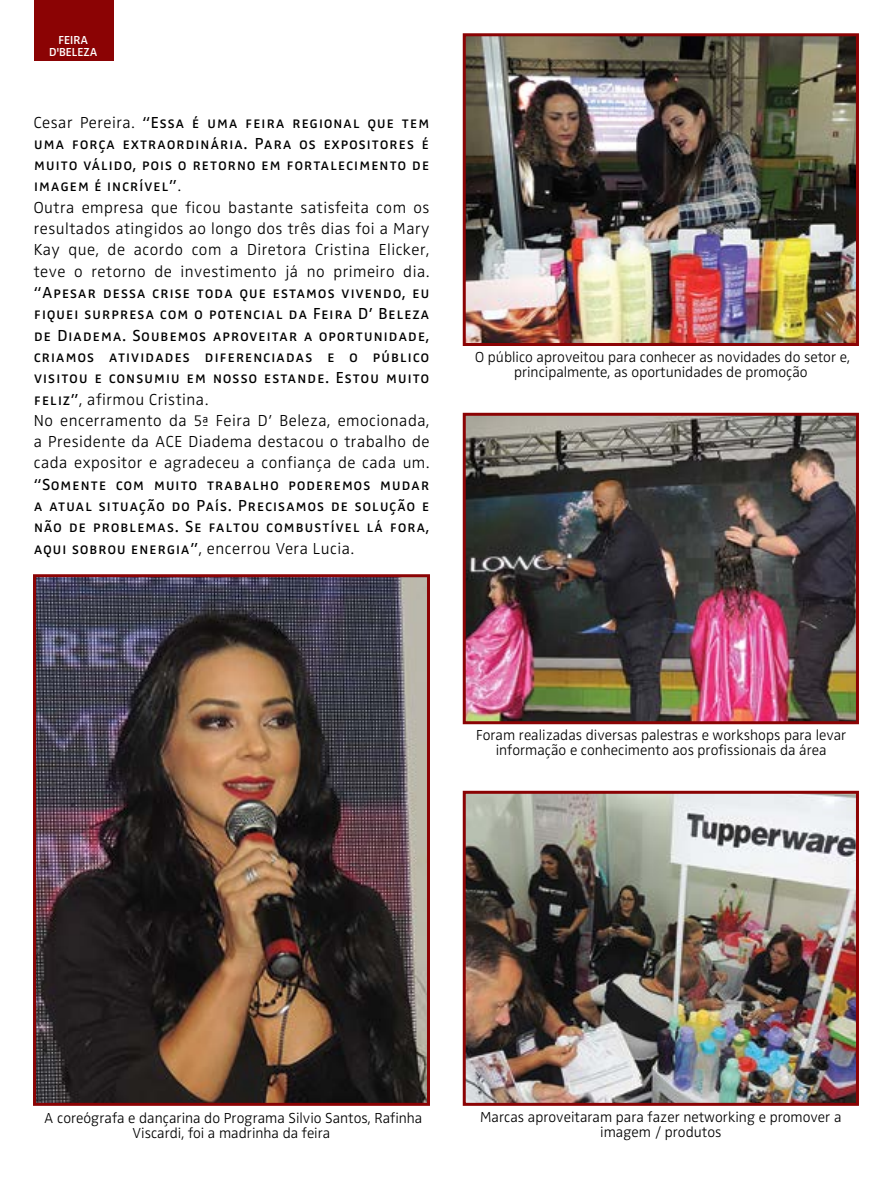
<style>
.page{position:relative;width:893px;height:1191px;background:#fff}
.page>*{position:absolute;margin:0;border:0;box-sizing:border-box;transform-origin:0 0}
.t1{font:16.5px/21.3px "Zwo LF w 4 SC";letter-spacing:.03em;color:#000;text-align:justify}
.t2{font:16.5px/21.3px "Zwo LF w 2";letter-spacing:.03em;color:#000;text-align:justify}
.t3{font:15px/15px "Zwo LF w 2";color:#000;text-align:center}
.t4{font:12px/12px "Zwo LF w 5 SC";color:#fff;text-align:center}
.s1{font-family:"Zwo LF w 2"}
.s2{font-family:"Zwo LF w 4 SC"}
</style>
<div class="page">
<div style="left:34px;top:0;width:79px;height:61px;background:#8b0304"></div>
<img style="left:462px;top:33px;width:397px;height:313px">
<img style="left:462px;top:790px;width:397px;height:316px">
<img style="left:462px;top:412px;width:397px;height:313px">
<img style="left:33px;top:574px;width:397px;height:532px">
<p class="t4" style="left:49px;top:33px;width:50px">FEIRA<br>D'BELEZA</p>
<p class="t1" style="left:34px;top:111px;width:397px"><span class="s1">Cesar Pereira.</span> “Essa é uma feira regional que tem uma força extraordinária. Para os expositores é muito válido, pois o retorno em fortalecimento de imagem é incrível”<span class="s1">.</span></p>
<p class="t2" style="left:34px;top:196px;width:397px">Outra empresa que ficou bastante satisfeita com os resultados atingidos ao longo dos três dias foi a Mary Kay que, de acordo com a Diretora Cristina Elicker, teve o retorno de investimento já no primeiro dia.</p>
<p class="t1" style="left:34px;top:282px;width:397px">“Apesar dessa crise toda que estamos vivendo, eu fiquei surpresa com o potencial da Feira D’ Beleza de Diadema. Soubemos aproveitar a oportunidade, criamos atividades diferenciadas e o público visitou e consumiu em nosso estande. Estou muito</p>
<p class="t2" style="left:34px;top:388px;width:397px;text-align:left"><span class="s2">feliz”</span>, afirmou Cristina.<br>No encerramento da 5ª Feira D’ Beleza, emocionada, a Presidente da ACE Diadema destacou o trabalho de cada expositor e agradeceu a confiança de cada um.</p>
<p class="t1" style="left:34px;top:474px;width:397px">“Somente com muito trabalho poderemos mudar a atual situação do País. Precisamos de solução e não de problemas. Se faltou combustível lá fora,</p>
<p class="t2" style="left:34px;top:537px;width:322px"><span class="s2">aqui sobrou energia”</span>, encerrou Vera Lucia.</p>
<p class="t3" style="left:475px;top:349px;width:376px">O público aproveitou para conhecer as novidades do setor e, principalmente, as oportunidades de promoção</p>
<p class="t3" style="left:476px;top:727px;width:372px">Foram realizadas diversas palestras e workshops para levar informação e conhecimento aos profissionais da área</p>
<p class="t3" style="left:44px;top:1110px;width:380px">A coreógrafa e dançarina do Programa Silvio Santos, Rafinha<br>Viscardi, foi a madrinha da feira</p>
<p class="t3" style="left:480px;top:1109px;width:363px">Marcas aproveitaram para fazer networking e promover a imagem / produtos</p>
</div>
